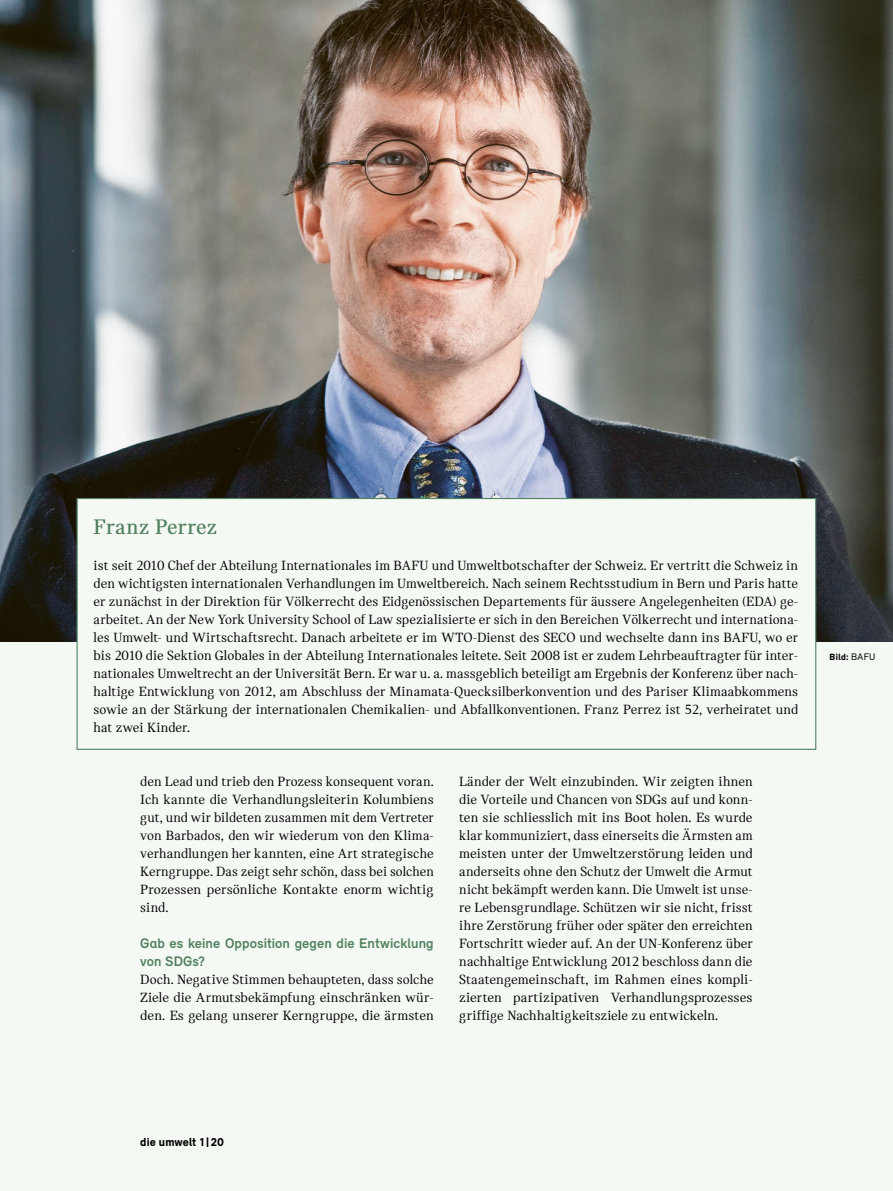
<style>
.page{position:relative;width:893px;height:1191px;background:#f4f9f3}
.page>*{position:absolute;margin:0;border:0;box-sizing:border-box;transform-origin:0 0}
.t1{font:700 22.5px "Catalog";letter-spacing:.01em;color:#538161}
.t2{font:14.25px/18px "Catalog";letter-spacing:.005em;color:#000;text-align:justify}
.t3{font:700 14.25px/18px "Relevant";letter-spacing:.005em;color:#538161}
.t4{font:900 12px "Relevant";letter-spacing:.01em;color:#000}
.t5{font:900 9.3px "Relevant";color:#000}
.s1{font-weight:400;font-size:9.75px}
</style>
<div class="page">
<img style="left:0;top:0;width:893px;height:641px">
<div style="left:77px;top:498px;width:739px;height:252px;background:#f4f9f3;border:1px solid #538161"></div>
<h1 class="t1" style="left:94px;top:514px;width:125px">Franz Perrez</h1>
<p class="t2" style="left:94px;top:556px;width:706px">ist seit 2010 Chef der Abteilung Internationales im BAFU und Umweltbotschafter der Schweiz. Er vertritt die Schweiz in den wichtigsten internationalen Verhandlungen im Umweltbereich. Nach seinem Rechtsstudium in Bern und Paris hatte er zunächst in der Direktion für Völkerrecht des Eidgenössischen Departements für äussere Angelegenheiten (EDA) ge&shy;arbeitet. An der New York University School of Law spezialisierte er sich in den Bereichen Völkerrecht und internationa&shy;les Umwelt- und Wirtschaftsrecht. Danach arbeitete er im WTO-Dienst des SECO und wechselte dann ins BAFU, wo er bis 2010 die Sektion Globales in der Abteilung Internationales leitete. Seit 2008 ist er zudem Lehrbeauftragter für inter&shy;nationales Umweltrecht an der Universität Bern. Er war u. a. massgeblich beteiligt am Ergebnis der Konferenz über nach&shy;haltige Entwicklung von 2012, am Abschluss der Minamata-Quecksilberkonvention und des Pariser Klimaabkommens sowie an der Stärkung der internationalen Chemikalien- und Abfallkonventionen. Franz Perrez ist 52, verheiratet und hat zwei Kinder.</p>
<p class="t2" style="left:140px;top:772px;width:295px">den Lead und trieb den Prozess konsequent voran.<br>Ich kannte die Verhandlungsleiterin Kolumbiens gut, und wir bildeten zusammen mit dem Vertreter von Barbados, den wir wiederum von den Klima&shy;verhandlungen her kannten, eine Art strategische Kerngruppe. Das zeigt sehr schön, dass bei solchen Prozessen persönliche Kontakte enorm wichtig sind.</p>
<p class="t3" style="left:140px;top:934px;width:295px">Gab es keine Opposition gegen die Entwicklung von SDGs?</p>
<p class="t2" style="left:140px;top:970px;width:295px">Doch. Negative Stimmen behaupteten, dass solche Ziele die Armutsbekämpfung einschränken wür&shy;den. Es gelang unserer Kerngruppe, die ärmsten</p>
<p class="t2" style="left:459px;top:772px;width:295px">Länder der Welt einzubinden. Wir zeigten ihnen die Vorteile und Chancen von SDGs auf und konn&shy;ten sie schliesslich mit ins Boot holen. Es wurde klar kommuniziert, dass einerseits die Ärmsten am meisten unter der Umweltzerstörung leiden und anderseits ohne den Schutz der Umwelt die Armut nicht bekämpft werden kann. Die Umwelt ist unse&shy;re Lebensgrundlage. Schützen wir sie nicht, frisst ihre Zerstörung früher oder später den erreichten Fortschritt wieder auf. An der UN-Konferenz über nachhaltige Entwicklung 2012 beschloss dann die Staatengemeinschaft, im Rahmen eines kompli&shy;zierten partizipativen Verhandlungsprozesses griffige Nachhaltigkeitsziele zu entwickeln.</p>
<p class="t5" style="left:830px;top:651px;width:47px">Bild: <span class="s1">BAFU</span></p>
<p class="t4" style="left:140px;top:1135px;width:85px">die umwelt 1 |20</p>
</div>
